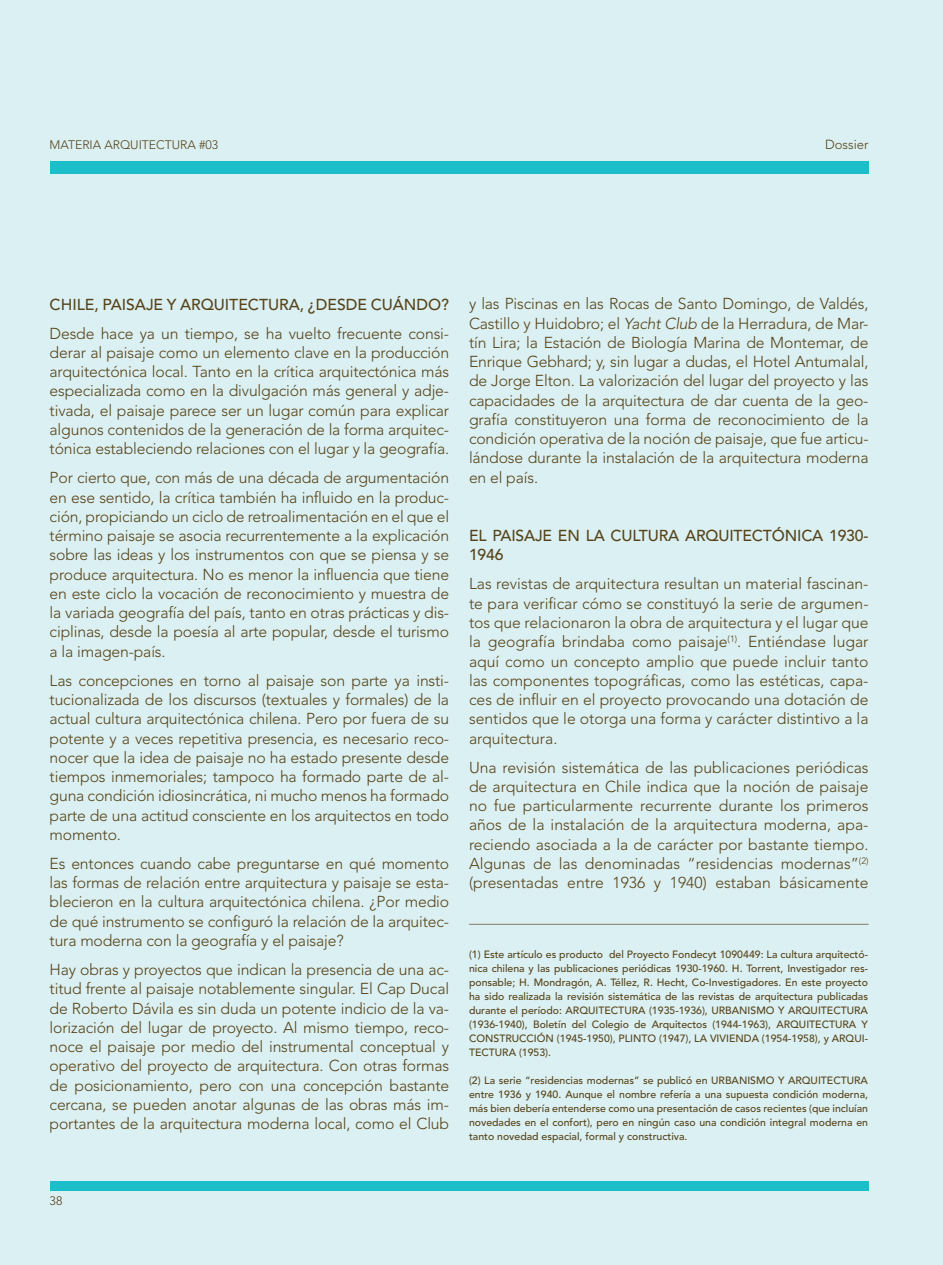
<style>
.page{position:relative;width:943px;height:1265px;background:#dbf0f2}
.page>*{position:absolute;margin:0;border:0;box-sizing:border-box;transform-origin:0 0}
.t1{font:300 15.75px/19.2px "Avenir LT Std";letter-spacing:-.01em;color:#574319;text-align:justify}
.t2{font:500 15.75px/19.2px "Avenir LT Std";letter-spacing:-.01em;color:#574319}
.t3{font:300 13.12px "Avenir LT Std";color:#574319}
.t4{font:300 12.25px "Avenir LT Std";color:#574319}
.t5{font:500 10.5px/14px "Avenir LT Std";color:#574319;text-align:justify}
.s1{font-style:italic}
</style>
<div class="page">
<div style="left:50px;top:1181px;width:818px;height:10px;background:#1cbeca"></div>
<div style="left:50px;top:161px;width:818px;height:12px;background:#1cbeca"></div>
<hr style="left:469px;top:924px;width:399px;height:1px;background:#574319">
<p class="t4" style="left:50px;top:138px;width:170px">MATERIA ARQUITECTURA #03</p>
<p class="t3" style="left:825px;top:137px;width:45px">Dossier</p>
<p class="t2" style="left:50px;top:295px;width:401px">CHILE, PAISAJE Y ARQUITECTURA, ¿DESDE CUÁNDO?</p>
<p class="t1" style="left:50px;top:324px;width:401px">Desde hace ya un tiempo, se ha vuelto frecuente consi&shy;derar al paisaje como un elemento clave en la producción arquitectónica local. Tanto en la crítica arquitectónica más especializada como en la divulgación más general y adje&shy;tivada, el paisaje parece ser un lugar común para explicar algunos contenidos de la generación de la forma arquitec&shy;tónica estableciendo relaciones con el lugar y la geografía.</p>
<p class="t1" style="left:50px;top:468px;width:401px">Por cierto que, con más de una década de argumentación en ese sentido, la crítica también ha influido en la produc&shy;ción, propiciando un ciclo de retroalimentación en el que el término paisaje se asocia recurrentemente a la explicación sobre las ideas y los instrumentos con que se piensa y se produce arquitectura. No es menor la influencia que tiene en este ciclo la vocación de reconocimiento y muestra de la variada geografía del país, tanto en otras prácticas y dis&shy;ciplinas, desde la poesía al arte popular, desde el turismo a la imagen-país.</p>
<p class="t1" style="left:50px;top:671px;width:401px">Las concepciones en torno al paisaje son parte ya insti&shy;tucionalizada de los discursos (textuales y formales) de la actual cultura arquitectónica chilena. Pero por fuera de su potente y a veces repetitiva presencia, es necesario reco&shy;nocer que la idea de paisaje no ha estado presente desde tiempos inmemoriales; tampoco ha formado parte de al&shy;guna condición idiosincrática, ni mucho menos ha formado parte de una actitud consciente en los arquitectos en todo momento.</p>
<p class="t1" style="left:50px;top:854px;width:401px">Es entonces cuando cabe preguntarse en qué momento las formas de relación entre arquitectura y paisaje se esta&shy;blecieron en la cultura arquitectónica chilena. ¿Por medio de qué instrumento se configuró la relación de la arquitec&shy;tura moderna con la geografía y el paisaje?</p>
<p class="t1" style="left:50px;top:960px;width:401px">Hay obras y proyectos que indican la presencia de una ac&shy;titud frente al paisaje notablemente singular. El Cap Ducal de Roberto Dávila es sin duda un potente indicio de la va&shy;lorización del lugar de proyecto. Al mismo tiempo, reco&shy;noce el paisaje por medio del instrumental conceptual y operativo del proyecto de arquitectura. Con otras formas de posicionamiento, pero con una concepción bastante cercana, se pueden anotar algunas de las obras más im&shy;portantes de la arquitectura moderna local, como el Club</p>
<p class="t1" style="left:469px;top:294px;width:401px">y las Piscinas en las Rocas de Santo Domingo, de Valdés, Castillo y Huidobro; el <span class="s1">Yacht Club</span> de la Herradura, de Mar&shy;tín Lira; la Estación de Biología Marina de Montemar, de Enrique Gebhard; y, sin lugar a dudas, el Hotel Antumalal, de Jorge Elton. La valorización del lugar del proyecto y las capacidades de la arquitectura de dar cuenta de la geo&shy;grafía constituyeron una forma de reconocimiento de la condición operativa de la noción de paisaje, que fue articu&shy;lándose durante la instalación de la arquitectura moderna en el país.</p>
<p class="t2" style="left:469px;top:526px;width:401px">EL PAISAJE EN LA CULTURA ARQUITECTÓNICA 1930-<br>1946</p>
<p class="t1" style="left:469px;top:574px;width:401px">Las revistas de arquitectura resultan un material fascinan&shy;te para verificar cómo se constituyó la serie de argumen&shy;tos que relacionaron la obra de arquitectura y el lugar que la geografía brindaba como paisaje<sup>(1)</sup>. Entiéndase lugar aquí como un concepto amplio que puede incluir tanto las componentes topográficas, como las estéticas, capa&shy;ces de influir en el proyecto provocando una dotación de sentidos que le otorga una forma y carácter distintivo a la arquitectura.</p>
<p class="t1" style="left:469px;top:758px;width:401px">Una revisión sistemática de las publicaciones periódicas de arquitectura en Chile indica que la noción de paisaje no fue particularmente recurrente durante los primeros años de la instalación de la arquitectura moderna, apa&shy;reciendo asociada a la de carácter por bastante tiempo.<br>Algunas de las denominadas “residencias modernas”<sup>(2) </sup>(presentadas entre 1936 y 1940) estaban básicamente</p>
<p class="t5" style="left:469px;top:948px;width:400px">(1) Este artículo es producto del Proyecto Fondecyt 1090449: La cultura arquitectó&shy;nica chilena y las publicaciones periódicas 1930-1960. H. Torrent, Investigador res&shy;ponsable; H. Mondragón, A. Téllez, R. Hecht, Co-Investigadores. En este proyecto ha sido realizada la revisión sistemática de las revistas de arquitectura publicadas durante el período: ARQUITECTURA (1935-1936), URBANISMO Y ARQUITECTURA (1936-1940), Boletín del Colegio de Arquitectos (1944-1963), ARQUITECTURA Y CONSTRUCCIÓN (1945-1950), PLINTO (1947), LA VIVIENDA (1954-1958), y ARQUI-TECTURA (1953).</p>
<p class="t5" style="left:469px;top:1074px;width:400px">(2) La serie “residencias modernas” se publicó en URBANISMO Y ARQUITECTURA entre 1936 y 1940. Aunque el nombre refería a una supuesta condición moderna, más bien debería entenderse como una presentación de casos recientes (que incluían novedades en el confort), pero en ningún caso una condición integral moderna en tanto novedad espacial, formal y constructiva.</p>
<p class="t4" style="left:50px;top:1194px;width:14px">38</p>
</div>
